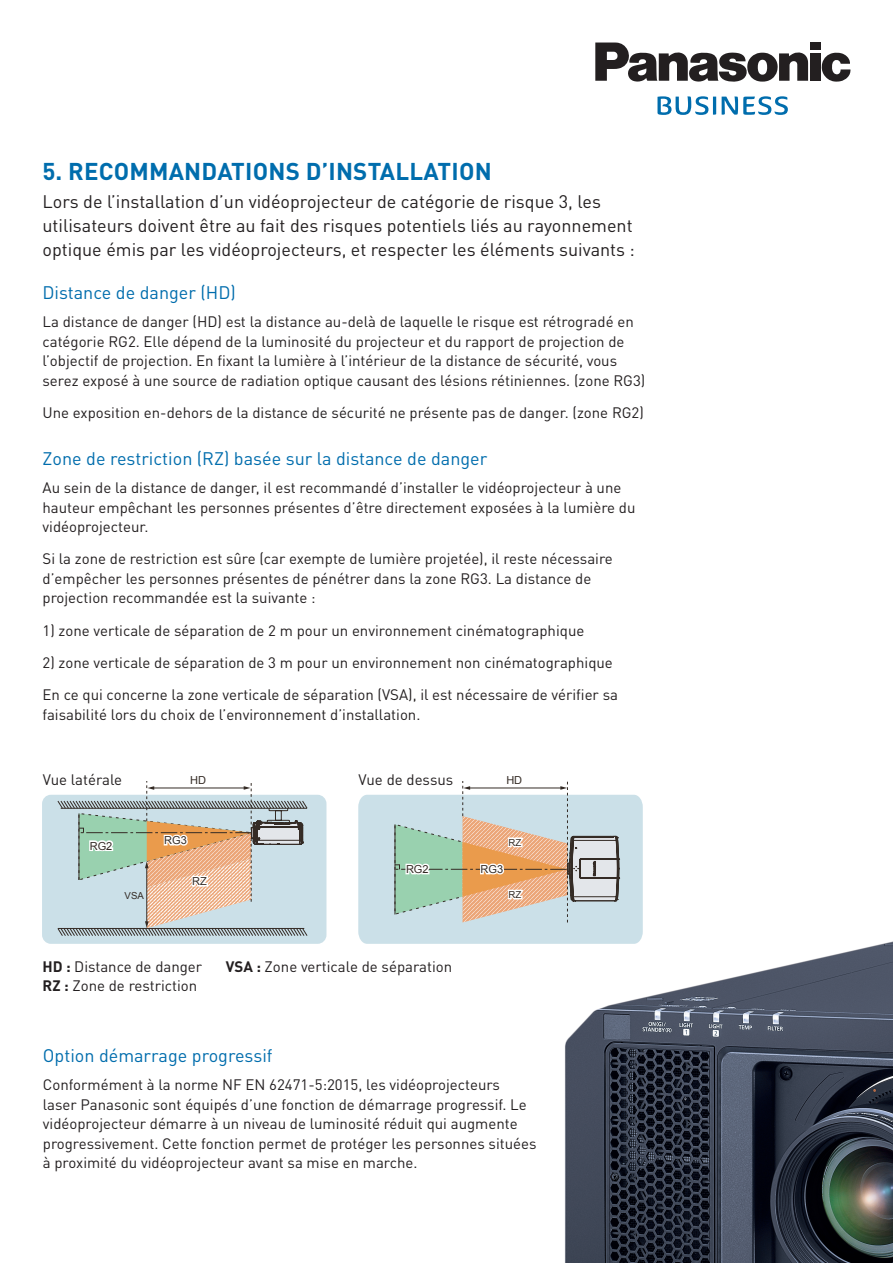
<style>
.page{position:relative;width:893px;height:1263px;background:#fff}
.page>*{position:absolute;margin:0;border:0;box-sizing:border-box;transform-origin:0 0}
.t1{font:700 24px "DIN Pro";letter-spacing:.01em;color:#006dad}
.t2{font:18px/24px "DIN Pro";color:#231f20}
.t3{font:18px "DIN Pro";color:#006dad}
.t4{font:15px/19.5px "DIN Pro";color:#231f20}
.t5{font:11.1px "Arial";color:#342b25}
.t6{font:9.6px/11.6px "Arial";color:#342b25}
.s1{font-weight:700}
</style>
<div class="page">
<svg style="left:358px;top:781px;width:285px;height:163px;background:#cfd4cb"></svg>
<svg style="left:42px;top:781px;width:284px;height:163px;background:#c9cfc9"></svg>
<img style="left:483px;top:905px;width:410px;height:358px">
<svg style="left:822px;top:52px;width:28px;height:30px"></svg>
<div style="left:810px;top:43px;width:10px;height:7px;background:#231f20"></div>
<div style="left:810px;top:53px;width:10px;height:28px;background:#231f20"></div>
<svg style="left:595px;top:43px;width:213px;height:39px"></svg>
<svg style="left:657px;top:96px;width:59px;height:19px"></svg>
<svg style="left:722px;top:96px;width:66px;height:19px"></svg>
<p class="t1" style="left:43px;top:151px;width:451px">5. RECOMMANDATIONS D’INSTALLATION</p>
<p class="t2" style="left:43px;top:188px;width:594px">Lors de l’installation d’un vidéoprojecteur de catégorie de risque 3, les utilisateurs doivent être au fait des risques potentiels liés au rayonnement optique émis par les vidéoprojecteurs, et respecter les éléments suivants :</p>
<p class="t3" style="left:43px;top:278px;width:195px">Distance de danger (HD)</p>
<p class="t4" style="left:43px;top:310px;width:604px">La distance de danger (HD) est la distance au-delà de laquelle le risque est rétrogradé en catégorie RG2. Elle dépend de la luminosité du projecteur et du rapport de projection de l’objectif de projection. En fixant la lumière à l’intérieur de la distance de sécurité, vous serez exposé à une source de radiation optique causant des lésions rétiniennes. (zone RG3)</p>
<p class="t4" style="left:43px;top:401px;width:603px">Une exposition en-dehors de la distance de sécurité ne présente pas de danger. (zone RG2)</p>
<p class="t3" style="left:43px;top:444px;width:446px">Zone de restriction (RZ) basée sur la distance de danger</p>
<p class="t4" style="left:43px;top:476px;width:594px">Au sein de la distance de danger, il est recommandé d’installer le vidéoprojecteur à une hauteur empêchant les personnes présentes d’être directement exposées à la lumière du vidéoprojecteur.</p>
<p class="t4" style="left:43px;top:548px;width:572px">Si la zone de restriction est sûre (car exempte de lumière projetée), il reste nécessaire d’empêcher les personnes présentes de pénétrer dans la zone RG3. La distance de projection recommandée est la suivante :</p>
<p class="t4" style="left:43px;top:619px;width:543px">1) zone verticale de séparation de 2 m pour un environnement cinématographique</p>
<p class="t4" style="left:43px;top:651px;width:572px">2) zone verticale de séparation de 3 m pour un environnement non cinématographique</p>
<p class="t4" style="left:43px;top:683px;width:577px">En ce qui concerne la zone verticale de séparation (VSA), il est nécessaire de vérifier sa faisabilité lors du choix de l’environnement d’installation.</p>
<p class="t4" style="left:43px;top:769px;width:81px">Vue latérale</p>
<p class="t4" style="left:359px;top:769px;width:96px">Vue de dessus</p>
<p class="t5" style="left:190px;top:773px;width:17px">HD</p>
<p class="t5" style="left:506px;top:773px;width:17px">HD</p>
<p class="t5" style="left:90px;top:838px;width:24px">RG2</p>
<p class="t5" style="left:164px;top:833px;width:24px">RG3</p>
<p class="t6" style="left:509px;top:837px;width:14px">RZ</p>
<p class="t6" style="left:125px;top:890px;width:21px">VSA</p>
<p class="t5" style="left:192px;top:874px;width:16px">RZ</p>
<p class="t5" style="left:406px;top:862px;width:24px">RG2</p>
<p class="t5" style="left:480px;top:862px;width:24px">RG3</p>
<p class="t6" style="left:509px;top:889px;width:14px">RZ</p>
<p class="t4" style="left:43px;top:955px;width:161px"><span class="s1">HD :</span> Distance de danger</p>
<p class="t4" style="left:226px;top:955px;width:228px"><span class="s1">VSA :</span> Zone verticale de séparation</p>
<p class="t4" style="left:43px;top:974px;width:156px"><span class="s1">RZ :</span> Zone de restriction</p>
<p class="t6" style="left:65px;top:963px;width:134px">RZ : Restriction Zone<br>VSA : Vertical Separation Area</p>
<p class="t3" style="left:43px;top:1041px;width:231px">Option démarrage progressif</p>
<p class="t4" style="left:43px;top:1073px;width:495px">Conformément à la norme NF EN 62471-5:2015, les vidéoprojecteurs laser Panasonic sont équipés d’une fonction de démarrage progressif. Le vidéoprojecteur démarre à un niveau de luminosité réduit qui augmente progressivement. Cette fonction permet de protéger les personnes situées à proximité du vidéoprojecteur avant sa mise en marche.</p>
</div>
